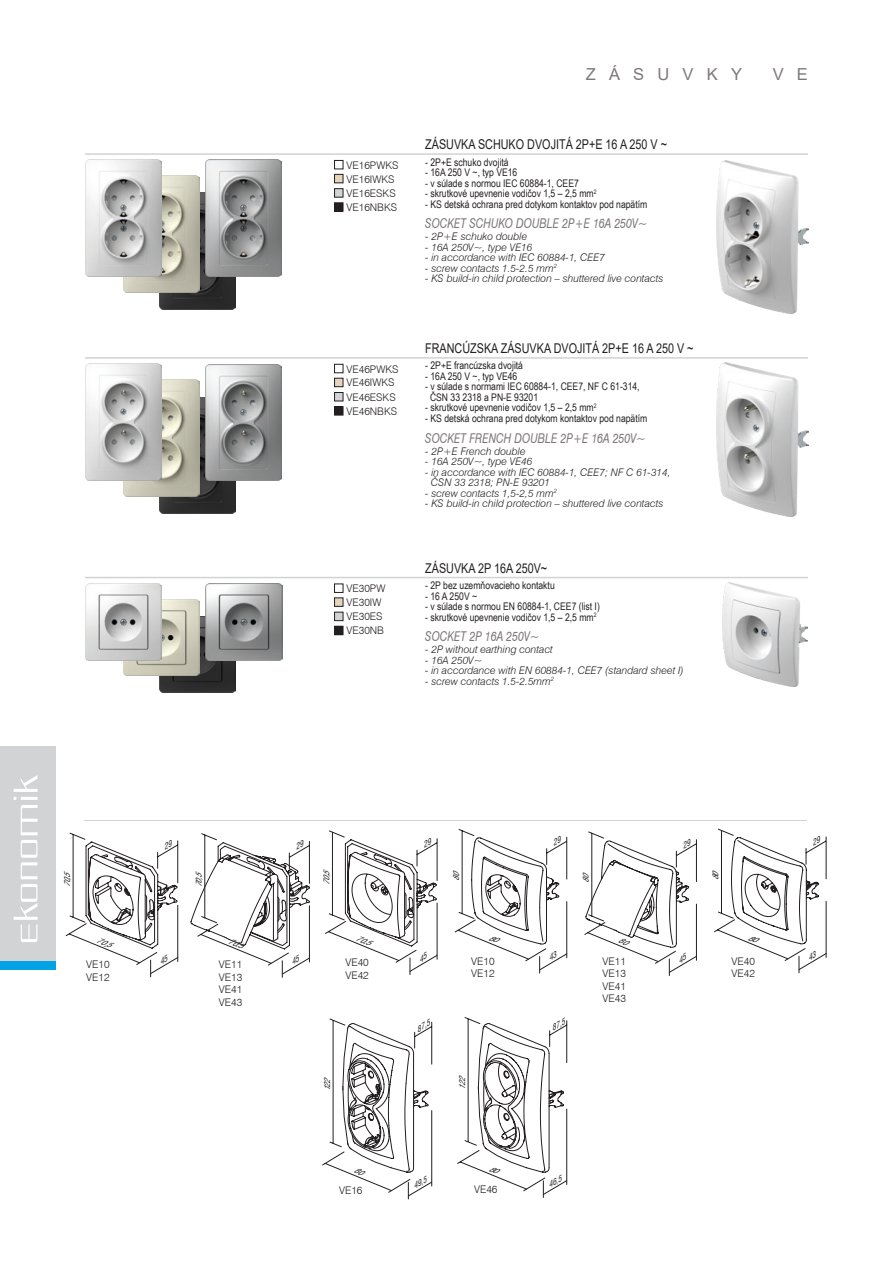
<style>
.page{position:relative;width:893px;height:1263px;background:#fff}
.page>*{position:absolute;margin:0;border:0;box-sizing:border-box;transform-origin:0 0}
.t1{font:16.5px "Arial";letter-spacing:.8em;color:#7e787a}
.t2{font:13.5px "Arial";color:#231f20;scale:.8 1}
.t3{font:italic 13.5px "Swiss 721 BT";color:#7e787a;scale:.8 1}
.t4{font:10.5px/10.5px "Arial Narrow";color:#231f20}
.t5{font:italic 300 10.5px/10.5px "Swiss 721 BT";color:#231f20}
.t6{font:300 10.5px/12.6px "Swiss 721 BT";color:#231f20}
.t7{font:italic condensed 7.65px "Swiss 721 BT";color:#231f20;scale:1.08 1}
.t8{font:italic condensed 7.35px "Swiss 721 BT";color:#231f20;scale:1.29 1}
</style>
<div class="page">
<div style="left:0;top:747px;width:55px;height:215px;background:#d1d3d5"></div>
<div style="left:0;top:962px;width:55px;height:8px;background:#00a4e4"></div>
<svg style="left:14px;top:775px;width:24px;height:167px"></svg>
<hr style="left:84px;top:820px;width:723px;height:1px;background:#d1d3d5">
<img style="left:723px;top:582px;width:85px;height:105px">
<img style="left:717px;top:161px;width:91px;height:153px">
<img style="left:717px;top:363px;width:91px;height:153px">
<hr style="left:85px;top:153px;width:723px;height:2px;background:#d1d3d5">
<div style="left:335px;top:174px;width:8px;height:9px;background:#e5d4be"></div>
<div style="left:334px;top:174px;width:9px;height:9px;border:1px solid #231f20"></div>
<div style="left:334px;top:160px;width:9px;height:9px;border:1px solid #231f20"></div>
<div style="left:334px;top:188px;width:9px;height:9px;background:#d1d3d5;border:1px solid #231f20"></div>
<div style="left:335px;top:203px;width:8px;height:8px;background:#231f20"></div>
<div style="left:334px;top:202px;width:9px;height:10px;border:1px solid #231f20"></div>
<hr style="left:85px;top:357px;width:723px;height:2px;background:#d1d3d5">
<div style="left:335px;top:378px;width:8px;height:9px;background:#e5d4be"></div>
<div style="left:334px;top:378px;width:9px;height:9px;border:1px solid #231f20"></div>
<div style="left:334px;top:364px;width:9px;height:9px;border:1px solid #231f20"></div>
<div style="left:334px;top:392px;width:9px;height:9px;background:#d1d3d5;border:1px solid #231f20"></div>
<div style="left:335px;top:407px;width:8px;height:8px;background:#231f20"></div>
<div style="left:334px;top:406px;width:9px;height:9px;border:1px solid #231f20"></div>
<hr style="left:85px;top:577px;width:723px;height:1px;background:#d1d3d5">
<div style="left:335px;top:598px;width:8px;height:8px;background:#e5d4be"></div>
<div style="left:334px;top:597px;width:9px;height:10px;border:1px solid #231f20"></div>
<div style="left:334px;top:584px;width:9px;height:9px;border:1px solid #231f20"></div>
<div style="left:334px;top:612px;width:9px;height:9px;background:#d1d3d5;border:1px solid #231f20"></div>
<div style="left:335px;top:626px;width:8px;height:9px;background:#231f20"></div>
<div style="left:334px;top:626px;width:9px;height:9px;border:1px solid #231f20"></div>
<img style="left:159px;top:616px;width:77px;height:77px">
<img style="left:206px;top:584px;width:76px;height:76px">
<img style="left:123px;top:599px;width:77px;height:77px">
<img style="left:85px;top:584px;width:77px;height:76px">
<img style="left:159px;top:397px;width:77px;height:117px">
<img style="left:123px;top:380px;width:77px;height:116px">
<img style="left:85px;top:364px;width:77px;height:116px">
<img style="left:205px;top:364px;width:77px;height:117px">
<img style="left:159px;top:193px;width:77px;height:116px">
<img style="left:123px;top:175px;width:77px;height:117px">
<img style="left:85px;top:159px;width:77px;height:117px">
<img style="left:205px;top:160px;width:77px;height:116px">
<svg style="left:325px;top:830px;width:113px;height:145px"></svg>
<svg style="left:191px;top:833px;width:119px;height:145px"></svg>
<svg style="left:66px;top:833px;width:112px;height:144px"></svg>
<svg style="left:584px;top:831px;width:113px;height:145px"></svg>
<svg style="left:454px;top:829px;width:113px;height:144px"></svg>
<svg style="left:714px;top:829px;width:113px;height:144px"></svg>
<svg style="left:322px;top:1017px;width:245px;height:182px"></svg>
<p class="t6" style="left:346px;top:159px;width:54px">VE16PWKS</p>
<p class="t6" style="left:346px;top:172px;width:50px">VE16IWKS</p>
<p class="t6" style="left:346px;top:187px;width:51px">VE16ESKS</p>
<p class="t6" style="left:346px;top:201px;width:52px">VE16NBKS</p>
<p class="t6" style="left:346px;top:362px;width:54px">VE46PWKS</p>
<p class="t6" style="left:346px;top:376px;width:50px">VE46IWKS</p>
<p class="t6" style="left:346px;top:391px;width:51px">VE46ESKS</p>
<p class="t6" style="left:346px;top:405px;width:52px">VE46NBKS</p>
<p class="t6" style="left:346px;top:582px;width:40px">VE30PW</p>
<p class="t6" style="left:346px;top:596px;width:36px">VE30IW</p>
<p class="t6" style="left:346px;top:610px;width:38px">VE30ES</p>
<p class="t6" style="left:346px;top:624px;width:39px">VE30NB</p>
<h1 class="t1" style="left:586px;top:63px;width:158px">ZÁSUVKY</h1>
<h1 class="t1" style="left:773px;top:63px;width:37px">V E</h1>
<p class="t2" style="left:425px;top:135px;width:304px">ZÁSUVKA SCHUKO DVOJITÁ 2P+E 16 A 250 V ~</p>
<p class="t4" style="left:425px;top:156px;width:85px">- 2P+E schuko dvojitá</p>
<p class="t4" style="left:425px;top:167px;width:94px">- 16A 250 V ~, typ VE16</p>
<p class="t4" style="left:425px;top:177px;width:155px">- v súlade s normou IEC 60884-1, CEE7</p>
<p class="t4" style="left:425px;top:188px;width:173px">- skrutkové upevnenie vodičov 1,5 – 2,5 mm<sup>2</sup></p>
<p class="t4" style="left:425px;top:198px;width:224px">- KS detská ochrana pred dotykom kontaktov pod napätím</p>
<p class="t3" style="left:425px;top:215px;width:279px">SOCKET SCHUKO DOUBLE 2P+E 16A 250V~</p>
<p class="t5" style="left:425px;top:231px;width:104px">- 2P+E schuko double</p>
<p class="t5" style="left:425px;top:242px;width:109px">- 16A 250V~, type VE16</p>
<p class="t5" style="left:425px;top:252px;width:181px">- in accordance with IEC 60884-1, CEE7</p>
<p class="t5" style="left:425px;top:263px;width:133px">- screw contacts 1.5-2.5 mm<sup>2</sup></p>
<p class="t5" style="left:425px;top:273px;width:240px">- KS build-in child protection – shuttered live contacts</p>
<p class="t2" style="left:425px;top:339px;width:337px">FRANCÚZSKA ZÁSUVKA DVOJITÁ 2P+E 16 A 250 V ~</p>
<p class="t4" style="left:425px;top:360px;width:99px">- 2P+E francúzska dvojitá</p>
<p class="t4" style="left:425px;top:370px;width:94px">- 16A 250 V ~, typ VE46</p>
<p class="t4" style="left:430px;top:381px;width:211px;text-indent:-5px">- v súlade s normami IEC 60884-1, CEE7, NF C 61-314,<br>ČSN 33 2318 a PN-E 93201</p>
<p class="t4" style="left:425px;top:402px;width:173px">- skrutkové upevnenie vodičov 1,5 – 2,5 mm<sup>2</sup></p>
<p class="t4" style="left:425px;top:412px;width:224px">- KS detská ochrana pred dotykom kontaktov pod napätím</p>
<p class="t3" style="left:425px;top:429px;width:277px">SOCKET FRENCH DOUBLE 2P+E 16A 250V~</p>
<p class="t5" style="left:425px;top:446px;width:102px">- 2P+E French double</p>
<p class="t5" style="left:425px;top:456px;width:109px">- 16A 250V~, type VE46</p>
<p class="t5" style="left:431px;top:467px;width:241px;text-indent:-6px">- in accordance with IEC 60884-1, CEE7; NF C 61-314,<br>ČSN 33 2318; PN-E 93201</p>
<p class="t5" style="left:425px;top:488px;width:133px">- screw contacts 1,5-2,5 mm<sup>2</sup></p>
<p class="t5" style="left:425px;top:498px;width:240px">- KS build-in child protection – shuttered live contacts</p>
<p class="t2" style="left:425px;top:559px;width:154px">ZÁSUVKA 2P 16A 250V~</p>
<p class="t4" style="left:425px;top:580px;width:131px">- 2P bez uzemňovacieho kontaktu</p>
<p class="t4" style="left:425px;top:590px;width:53px">- 16 A 250V ~</p>
<p class="t4" style="left:425px;top:601px;width:176px">- v súlade s normou EN 60884-1, CEE7 (list I)</p>
<p class="t4" style="left:425px;top:611px;width:173px">- skrutkové upevnenie vodičov 1,5 – 2,5 mm<sup>2</sup></p>
<p class="t3" style="left:425px;top:628px;width:144px">SOCKET 2P 16A 250V~</p>
<p class="t5" style="left:425px;top:644px;width:129px">- 2P without earthing contact</p>
<p class="t5" style="left:425px;top:655px;width:59px">- 16A 250V~</p>
<p class="t5" style="left:425px;top:665px;width:260px">- in accordance with EN 60884-1, CEE7 (standard sheet I)</p>
<p class="t5" style="left:425px;top:676px;width:130px">- screw contacts 1.5-2.5mm<sup>2</sup></p>
<p class="t7" style="left:63px;top:887px;width:14px;rotate:-91deg">70 5,</p>
<p class="t7" style="left:195px;top:888px;width:14px;rotate:-91deg">70 5,</p>
<p class="t7" style="left:322px;top:885px;width:14px;rotate:-91deg">70 5,</p>
<p class="t8" style="left:98px;top:936px;width:13px;rotate:21deg">70,5</p>
<p class="t8" style="left:230px;top:936px;width:13px;rotate:21deg">70,5</p>
<p class="t8" style="left:358px;top:934px;width:13px;rotate:21deg">70,5</p>
<p class="t6" style="left:86px;top:958px;width:25px">VE10<br>VE12</p>
<p class="t6" style="left:603px;top:954px;width:25px">VE11</p>
<p class="t6" style="left:471px;top:954px;width:25px">VE10<br>VE12</p>
<p class="t6" style="left:731px;top:954px;width:25px">VE40<br>VE42</p>
<p class="t6" style="left:345px;top:956px;width:25px">VE40<br>VE42</p>
<p class="t6" style="left:219px;top:958px;width:25px">VE11</p>
<p class="t6" style="left:219px;top:971px;width:25px;text-align:justify">VE13<br>VE41<br>VE43</p>
<p class="t6" style="left:603px;top:967px;width:25px;text-align:justify">VE13<br>VE41<br>VE43</p>
<p class="t7" style="left:414px;top:1026px;width:15px;rotate:-30deg">87,5</p>
<p class="t7" style="left:549px;top:1025px;width:15px;rotate:-30deg">87,5</p>
<p class="t6" style="left:339px;top:1184px;width:25px">VE16</p>
<p class="t7" style="left:411px;top:1183px;width:15px;rotate:-30deg">49,5</p>
<p class="t6" style="left:474px;top:1183px;width:25px">VE46</p>
<p class="t7" style="left:546px;top:1181px;width:15px;rotate:-30deg">46,5</p>
</div>
